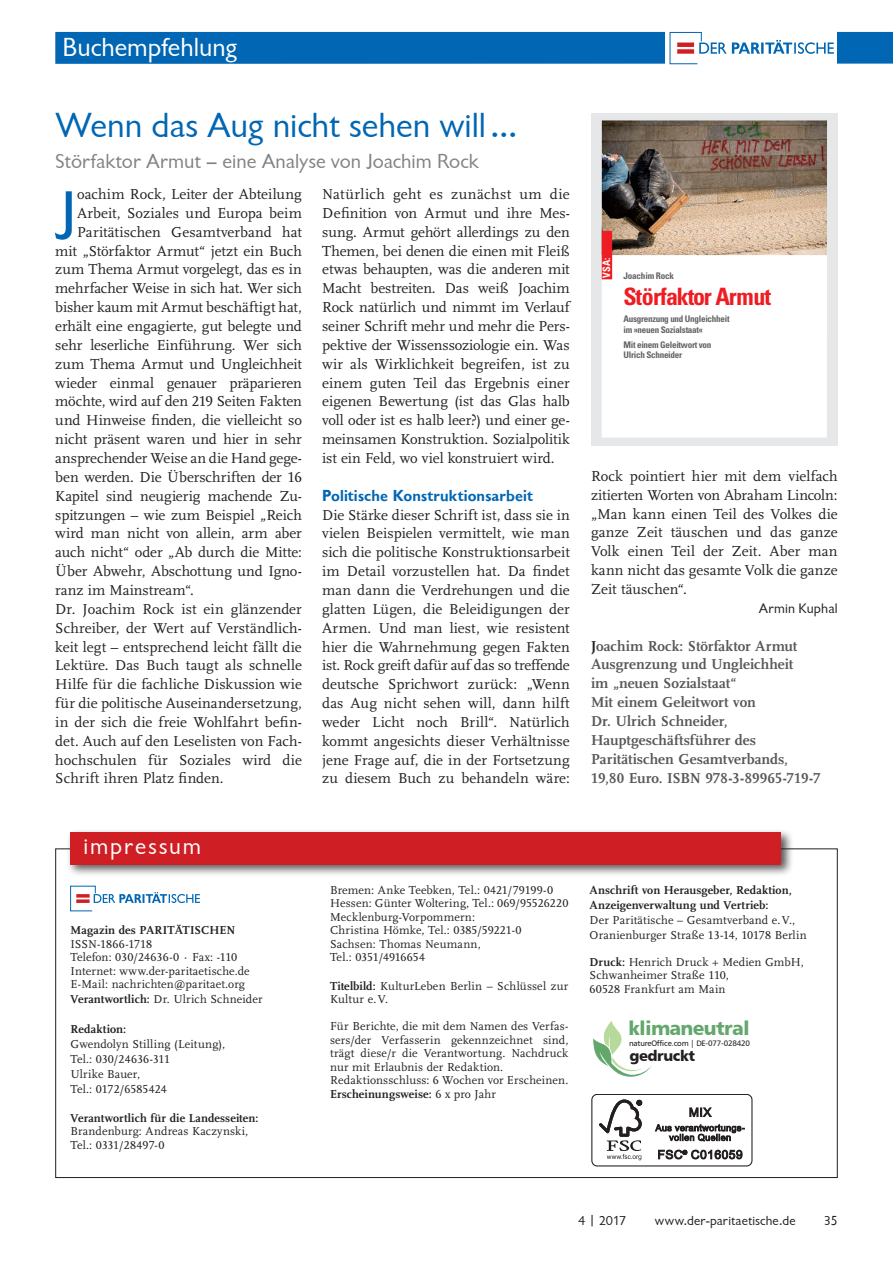
<style>
.page{position:relative;width:893px;height:1263px;background:#fff}
.page>*{position:absolute;margin:0;border:0;box-sizing:border-box;transform-origin:0 0}
.t1{font:67.95px "Chantilly";color:#0166b3;scale:1.05 1}
.t2{font:36px "Chantilly";letter-spacing:-.005em;color:#0166b3}
.t3{font:27px "Chantilly";letter-spacing:-.005em;color:#fff}
.t4{font:700 condensed 24px "Univers";letter-spacing:-.05em;color:#ee1d23}
.t5{font:24px "Chantilly";letter-spacing:.08em;color:#fff}
.t6{font:21px "Chantilly";color:#808285}
.t7{font:19.35px "Humanist 777 BT Black B";letter-spacing:-.03em;color:#63a76c}
.t8{font:700 16.5px "Chantilly";letter-spacing:.005em;color:#0166b3}
.t9{font:15px/18.9px "Scala LF";color:#231f20;text-align:justify}
.t10{font:700 15px/18.9px "Scala LF";color:#57585a}
.t11{font:14.85px "Humanist 777 BT Black B";letter-spacing:-.03em;color:#231f20}
.t12{font:14.25px "Chantilly";letter-spacing:.01em;color:#231f20}
.t13{font:13.5px "Chantilly";letter-spacing:.01em;color:#231f20}
.t14{font:12px/13.5px "Scala LF";letter-spacing:.01em;color:#231f20}
.t15{font:700 12px/15px "Scala LF";letter-spacing:.01em;color:#231f20}
.t16{font:700 condensed 10.2px "Univers";color:#fff}
.t17{font:700 condensed 9.15px/10.2px "Univers";letter-spacing:-.03em;color:#636366}
.t18{font:7.95px "Humanist 777 BT Roman B";letter-spacing:-.03em;color:#231f20}
.s1{color:#231f20}
.s2{font-weight:700}
</style>
<div class="page">
<div style="left:67px;top:828px;width:727px;height:49px;background:#231f20;opacity:.75"></div>
<div style="left:71px;top:832px;width:710px;height:32px;background:#d01e25"></div>
<svg style="left:70px;top:885px;width:130px;height:26px"></svg>
<div style="left:55px;top:32px;width:838px;height:32px;background:#0166b3"></div>
<div style="left:665px;top:30px;width:172px;height:36px;background:#fff"></div>
<svg style="left:669px;top:32px;width:165px;height:33px"></svg>
<div style="left:591px;top:1094px;width:162px;height:72px;border:1px solid #231f20;border-radius:5px"></div>
<svg style="left:599px;top:1099px;width:43px;height:61px"></svg>
<svg style="left:655px;top:1107px;width:90px;height:35px"></svg>
<svg style="left:658px;top:1150px;width:85px;height:9px"></svg>
<svg style="left:593px;top:1021px;width:59px;height:56px"></svg>
<div style="left:591px;top:113px;width:247px;height:333px;background:#e6e7e9"></div>
<div style="left:602px;top:120px;width:225px;height:317px;background:#fff"></div>
<img style="left:602px;top:120px;width:225px;height:135px">
<div style="left:602px;top:231px;width:10px;height:48px;background:#ee1d23"></div>
<h3 class="t3" style="left:63px;top:31px;width:176px">Buchempfehlung</h3>
<h2 class="t2" style="left:55px;top:103px;width:463px">Wenn das Aug nicht sehen will…</h2>
<h3 class="t6" style="left:55px;top:148px;width:425px">Störfaktor Armut – eine Analyse von Joachim Rock</h3>
<h1 class="t1" style="left:55px;top:173px;width:22px">J</h1>
<p class="t9" style="left:77px;top:184px;width:226px">oachim Rock, Leiter der Abteilung</p>
<p class="t9" style="left:77px;top:203px;width:226px">Arbeit, Soziales und Europa beim</p>
<p class="t9" style="left:77px;top:222px;width:226px">Paritätischen Gesamtverband hat</p>
<p class="t9" style="left:55px;top:241px;width:248px">mit „Störfaktor Armut“ jetzt ein Buch</p>
<p class="t9" style="left:55px;top:260px;width:248px">zum Thema Armut vorgelegt, das es in</p>
<p class="t9" style="left:55px;top:279px;width:248px">mehrfacher Weise in sich hat. Wer sich</p>
<p class="t9" style="left:55px;top:297px;width:248px">bisher kaum mit Armut beschäftigt hat,</p>
<p class="t9" style="left:55px;top:316px;width:248px">erhält eine engagierte, gut belegte und</p>
<p class="t9" style="left:55px;top:335px;width:248px">sehr leserliche Einführung. Wer sich</p>
<p class="t9" style="left:55px;top:354px;width:248px">zum Thema Armut und Ungleichheit</p>
<p class="t9" style="left:55px;top:373px;width:248px">wieder einmal genauer präparieren</p>
<p class="t9" style="left:55px;top:392px;width:248px">möchte, wird auf den 219 Seiten Fakten</p>
<p class="t9" style="left:55px;top:411px;width:248px">und Hinweise finden, die vielleicht so</p>
<p class="t9" style="left:55px;top:429px;width:248px">nicht präsent waren und hier in sehr</p>
<p class="t9" style="left:55px;top:448px;width:248px">ansprechender Weise an die Hand gege-</p>
<p class="t9" style="left:55px;top:467px;width:248px">ben werden. Die Überschriften der 16</p>
<p class="t9" style="left:55px;top:486px;width:248px">Kapitel sind neugierig machende Zu-</p>
<p class="t9" style="left:55px;top:505px;width:248px">spitzungen – wie zum Beispiel „Reich</p>
<p class="t9" style="left:55px;top:524px;width:248px">wird man nicht von allein, arm aber</p>
<p class="t9" style="left:55px;top:543px;width:248px">auch nicht“ oder „Ab durch die Mitte:</p>
<p class="t9" style="left:55px;top:561px;width:248px">Über Abwehr, Abschottung und Igno-</p>
<p class="t9" style="left:55px;top:580px;width:140px">ranz im Mainstream“.</p>
<p class="t9" style="left:55px;top:599px;width:248px">Dr. Joachim Rock ist ein glänzender</p>
<p class="t9" style="left:55px;top:618px;width:248px">Schreiber, der Wert auf Verständlich-</p>
<p class="t9" style="left:55px;top:637px;width:248px">keit legt – entsprechend leicht fällt die</p>
<p class="t9" style="left:55px;top:656px;width:248px">Lektüre. Das Buch taugt als schnelle</p>
<p class="t9" style="left:55px;top:675px;width:248px">Hilfe für die fachliche Diskussion wie</p>
<p class="t9" style="left:55px;top:693px;width:248px">für die politische Auseinandersetzung,</p>
<p class="t9" style="left:55px;top:712px;width:248px">in der sich die freie Wohlfahrt befin-</p>
<p class="t9" style="left:55px;top:731px;width:248px">det. Auch auf den Leselisten von Fach-</p>
<p class="t9" style="left:55px;top:750px;width:248px">hochschulen für Soziales wird die</p>
<p class="t9" style="left:55px;top:769px;width:170px">Schrift ihren Platz finden.</p>
<p class="t9" style="left:322px;top:184px;width:249px">Natürlich geht es zunächst um die Definition von Armut und ihre Mes&shy;sung. Armut gehört allerdings zu den Themen, bei denen die einen mit Fleiß etwas behaupten, was die anderen mit Macht bestreiten. Das weiß Joachim Rock natürlich und nimmt im Verlauf seiner Schrift mehr und mehr die Pers&shy;pektive der Wissenssoziologie ein. Was wir als Wirklichkeit begreifen, ist zu einem guten Teil das Ergebnis einer eigenen Bewertung (ist das Glas halb voll oder ist es halb leer?) und einer ge&shy;meinsamen Konstruktion. Sozialpolitik ist ein Feld, wo viel konstruiert wird.</p>
<p class="t8" style="left:322px;top:485px;width:212px">Politische Konstruktionsarbeit</p>
<p class="t9" style="left:322px;top:505px;width:249px">Die Stärke dieser Schrift ist, dass sie in vielen Beispielen vermittelt, wie man sich die politische Konstruktionsarbeit im Detail vorzustellen hat. Da findet man dann die Verdrehungen und die glatten Lügen, die Beleidigungen der Armen. Und man liest, wie resistent hier die Wahrnehmung gegen Fakten ist. Rock greift dafür auf das so treffende deutsche Sprichwort zurück: „Wenn das Aug nicht sehen will, dann hilft weder Licht noch Brill“. Natürlich kommt angesichts dieser Verhältnisse jene Frage auf, die in der Fortsetzung zu diesem Buch zu behandeln wäre:</p>
<p class="t16" style="left:601px;top:278px;width:21px;rotate:-90deg">VSA:</p>
<p class="t17" style="left:623px;top:271px;width:52px">Joachim Rock</p>
<h3 class="t4" style="left:623px;top:283px;width:149px">Störfaktor Armut</h3>
<p class="t17" style="left:623px;top:314px;width:108px">Ausgrenzung und Ungleichheit im »neuen Sozialstaat«</p>
<p class="t17" style="left:623px;top:340px;width:89px">Mit einem Geleitwort von<br>Ulrich Schneider</p>
<p class="t9" style="left:591px;top:466px;width:248px">Rock pointiert hier mit dem vielfach zitierten Worten von Abraham Lincoln: „Man kann einen Teil des Volkes die ganze Zeit täuschen und das ganze Volk einen Teil der Zeit. Aber man kann nicht das gesamte Volk die ganze Zeit täuschen“.</p>
<p class="t12" style="left:759px;top:600px;width:80px">Armin Kuphal</p>
<p class="t10" style="left:591px;top:638px;width:231px"><span class="s1">J</span>oachim Rock: Störfaktor Armut<br>Ausgrenzung und Ungleichheit<br>im „neuen Sozialstaat“<br>Mit einem Geleitwort von<br>Dr. Ulrich Schneider,<br>Hauptgeschäftsführer des<br>Paritätischen Gesamtverbands,<br>19,80 Euro. ISBN 978-3-89965-719-7</p>
<h3 class="t5" style="left:83px;top:832px;width:119px">impressum</h3>
<p class="t15" style="left:71px;top:924px;width:166px">Magazin des PARITÄTISCHEN</p>
<p class="t14" style="left:71px;top:937px;width:181px">ISSN-1866-1718<br>Telefon: 030/24636-0 · Fax: -110<br>Internet: www.der-paritaetische.de<br>E-Mail: nachrichten@paritaet.org</p>
<p class="t14" style="left:71px;top:992px;width:193px"><span class="s2">Verantwortlich:</span> Dr. Ulrich Schneider</p>
<p class="t15" style="left:71px;top:1023px;width:57px">Redaktion:</p>
<p class="t14" style="left:71px;top:1037px;width:156px;line-height:15px">Gwendolyn Stilling (Leitung),<br>Tel.: 030/24636-311<br>Ulrike Bauer,<br>Tel.: 0172/6585424</p>
<p class="t15" style="left:71px;top:1112px;width:190px">Verantwortlich für die Landesseiten:</p>
<p class="t14" style="left:71px;top:1124px;width:179px">Brandenburg: Andreas Kaczynski,<br>Tel.: 0331/28497-0</p>
<p class="t14" style="left:330px;top:883px;width:240px">Bremen: Anke Teebken, Tel.: 0421/79199-0<br>Hessen: Günter Woltering, Tel.: 069/95526220<br>Mecklenburg-Vorpommern:<br>Christina Hömke, Tel.: 0385/59221-0<br>Sachsen: Thomas Neumann,<br>Tel.: 0351/4916654</p>
<p class="t14" style="left:330px;top:979px;width:240px"><span class="s2">Titelbild:</span> KulturLeben Berlin – Schlüssel zur<br>Kultur e.V.</p>
<p class="t14" style="left:330px;top:1019px;width:240px">Für Berichte, die mit dem Namen des Verfas&shy;sers/der Verfasserin gekennzeichnet sind, trägt diese/r die Verantwortung. Nachdruck nur mit Erlaubnis der Redaktion.<br>Redaktionsschluss: 6 Wochen vor Erscheinen.<br><span class="s2">Erscheinungsweise:</span> 6 x pro Jahr</p>
<p class="t15" style="left:590px;top:884px;width:204px">Anschrift von Herausgeber, Redaktion,<br>Anzeigenverwaltung und Vertrieb:</p>
<p class="t14" style="left:590px;top:912px;width:219px;line-height:15px">Der Paritätische – Gesamtverband e.V.,<br>Oranienburger Straße 13-14, 10178 Berlin</p>
<p class="t14" style="left:590px;top:955px;width:216px"><span class="s2">Druck:</span> Henrich Druck + Medien GmbH,<br>Schwanheimer Straße 110,<br>60528 Frankfurt am Main</p>
<p class="t7" style="left:629px;top:1022px;width:122px">klimaneutral</p>
<p class="t18" style="left:629px;top:1040px;width:122px">natureOffice.com | DE-077-028420</p>
<p class="t11" style="left:630px;top:1050px;width:67px">gedruckt</p>
<p class="t13" style="left:578px;top:1212px;width:50px">4 | 2017</p>
<p class="t13" style="left:655px;top:1212px;width:142px">www.der-paritaetische.de</p>
<p class="t13" style="left:824px;top:1212px;width:15px">35</p>
</div>
